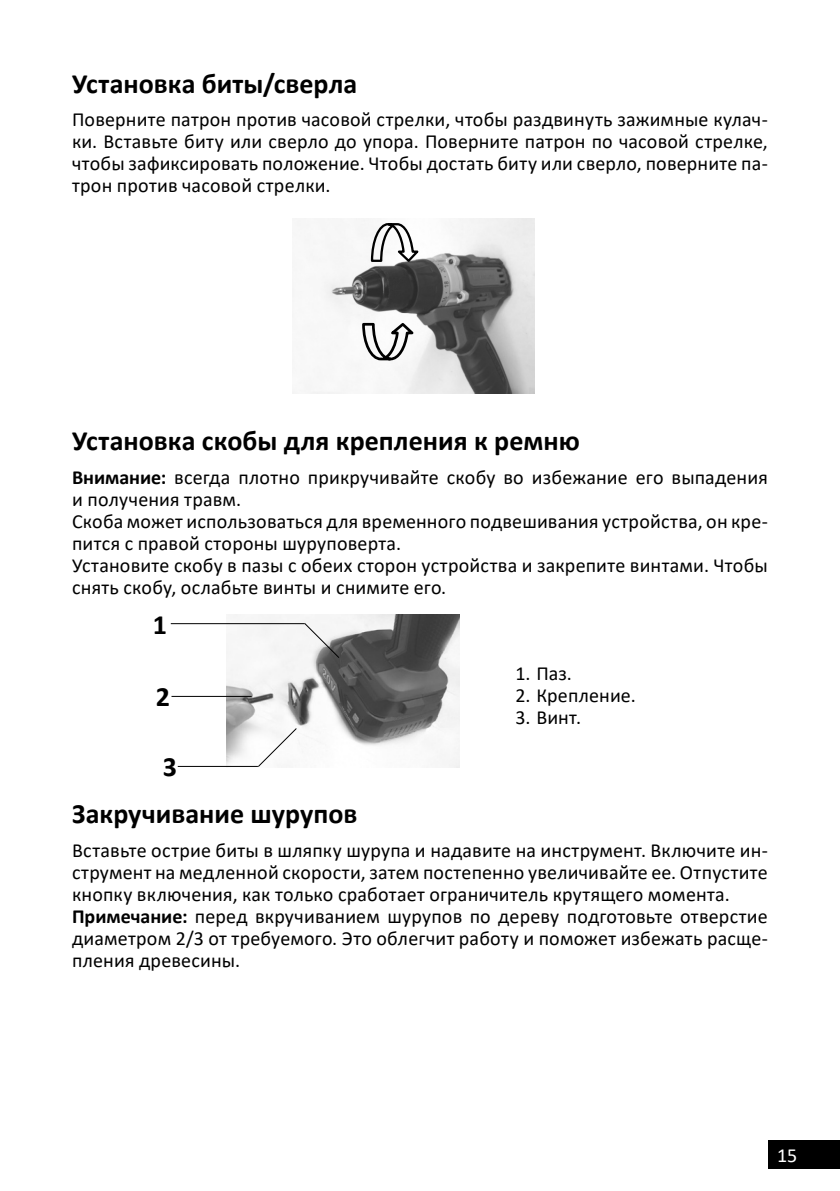
<style>
.page{position:relative;width:840px;height:1191px;background:#fff}
.page>*{position:absolute;margin:0;border:0;box-sizing:border-box;transform-origin:0 0}
.Заголовок_14{font:700 28px "Calibri";color:#000}
.Цифры_на_схемах{font:700 28px "Calibri";color:#000}
.t1{font:20px/22px "Calibri";letter-spacing:.01em;color:#000;text-align:justify}
.t2{font:20px "Calibri";color:#fff}
.s1{font-weight:700}
</style>
<div class="page">
<div style="left:767px;top:1140px;width:72px;height:29px;background:#000"></div>
<img style="left:292px;top:218px;width:242px;height:175px">
<svg style="left:369px;top:222px;width:53px;height:42px"></svg>
<svg style="left:360px;top:321px;width:58px;height:41px"></svg>
<img style="left:226px;top:614px;width:233px;height:153px">
<svg style="left:303px;top:622px;width:37px;height:37px"></svg>
<hr style="left:171px;top:623px;width:133px;height:1px;background:#000">
<hr style="left:171px;top:696px;width:80px;height:1px;background:#000">
<svg style="left:257px;top:727px;width:40px;height:40px"></svg>
<hr style="left:178px;top:766px;width:80px;height:1px;background:#000">
<p class="Заголовок_14" style="left:72px;top:64px;width:287px">Установка биты/сверла</p>
<p class="t1" style="left:72px;top:108px;width:697px">Поверните патрон против часовой стрелки, чтобы раздвинуть зажимные кулач&shy;ки. Вставьте биту или сверло до упора. Поверните патрон по часовой стрелке, чтобы зафиксировать положение. Чтобы достать биту или сверло, поверните па&shy;трон против часовой стрелки.</p>
<p class="Заголовок_14" style="left:72px;top:421px;width:509px">Установка скобы для крепления к ремню</p>
<p class="t1" style="left:72px;top:465px;width:697px"><span class="s1">Внимание:</span> всегда плотно прикручивайте скобу во избежание его выпадения и получения травм.</p>
<p class="t1" style="left:72px;top:509px;width:697px">Скоба может использоваться для временного подвешивания устройства, он кре&shy;пится с правой стороны шуруповерта.</p>
<p class="t1" style="left:72px;top:553px;width:697px">Установите скобу в пазы с обеих сторон устройства и закрепите винтами. Чтобы снять скобу, ослабьте винты и снимите его.</p>
<p class="Цифры_на_схемах" style="left:153px;top:604px;width:16px">1</p>
<p class="Цифры_на_схемах" style="left:156px;top:677px;width:16px">2</p>
<p class="Цифры_на_схемах" style="left:163px;top:747px;width:16px">3</p>
<p class="t1" style="left:515px;top:662px;width:58px">1. Паз.</p>
<p class="t1" style="left:515px;top:684px;width:122px">2. Крепление.</p>
<p class="t1" style="left:515px;top:706px;width:67px">3. Винт.</p>
<p class="Заголовок_14" style="left:72px;top:794px;width:287px">Закручивание шурупов</p>
<p class="t1" style="left:72px;top:838px;width:697px">Вставьте острие биты в шляпку шурупа и надавите на инструмент. Включите ин&shy;струмент на медленной скорости, затем постепенно увеличивайте ее. Отпустите кнопку включения, как только сработает ограничитель крутящего момента.</p>
<p class="t1" style="left:72px;top:904px;width:697px"><span class="s1">Примечание:</span> перед вкручиванием шурупов по дереву подготовьте отверстие диаметром 2/3 от требуемого. Это облегчит работу и поможет избежать расще&shy;пления древесины.</p>
<p class="t2" style="left:776px;top:1142px;width:22px">15</p>
</div>
